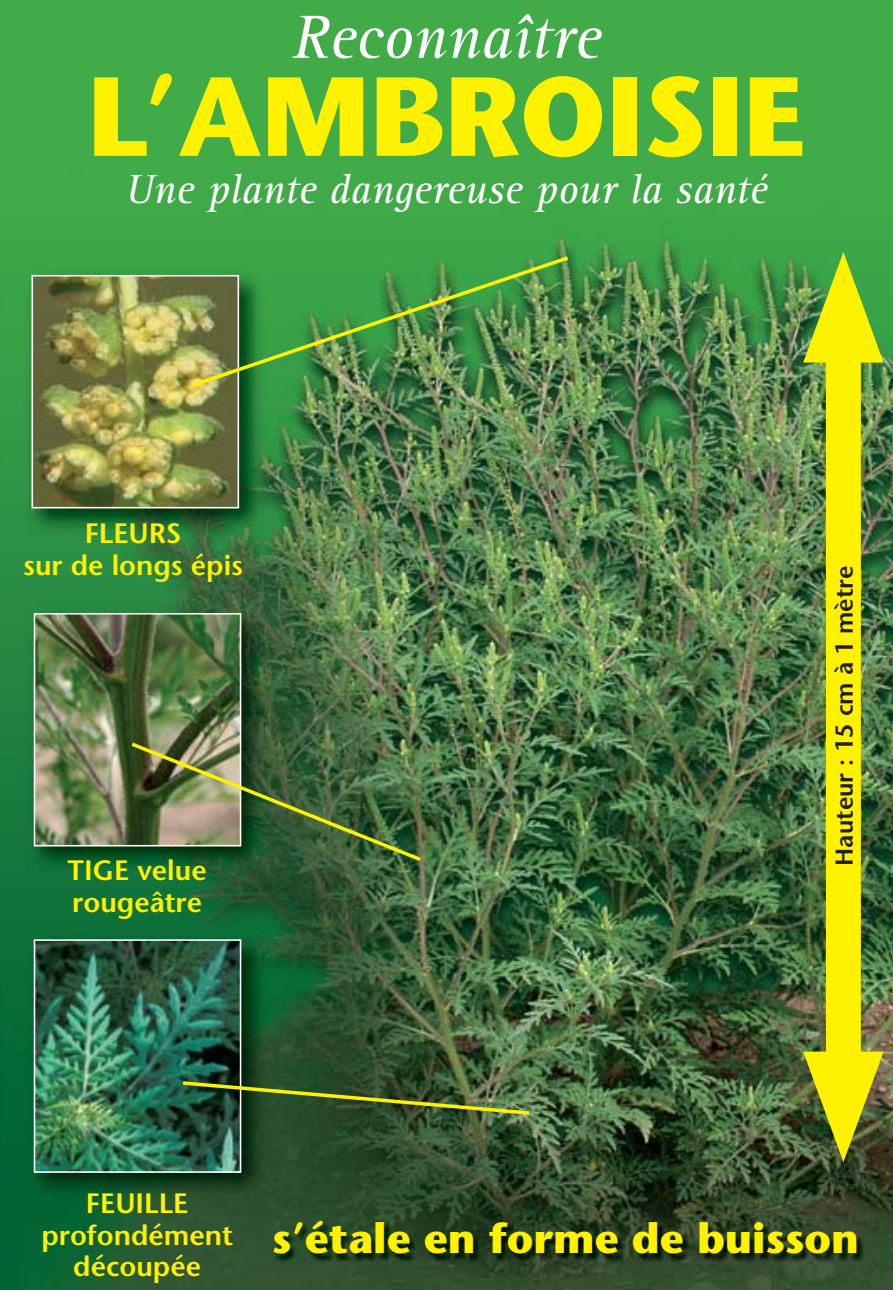
<style>
.page{position:relative;width:893px;height:1290px;background:#fff}
.page>*{position:absolute;margin:0;border:0;box-sizing:border-box;transform-origin:0 0}
.t1{font:700 112px "Stone Sans";color:#fff200}
.t2{font:italic 63px "Rotis Serif";color:#fff}
.t3{font:italic 42px "Rotis Serif";color:#fff}
.t4{font:700 42px "Stone Sans";color:#fff200}
.t5{font:600 28px/31.5px "Stone Sans";color:#fff200;text-align:center}
.t6{font:600 24.5px "Stone Sans";color:#231f20}
</style>
<div class="page">
<img style="left:0;top:0;width:893px;height:1290px">
<div style="left:826px;top:317px;width:35px;height:780px;background:#fff200"></div>
<svg style="left:803px;top:252px;width:81px;height:110px"></svg>
<svg style="left:803px;top:1051px;width:81px;height:111px"></svg>
<img style="left:274px;top:1222px;width:591px;height:41px">
<img style="left:23px;top:267px;width:246px;height:269px">
<img style="left:35px;top:278px;width:201px;height:227px">
<div style="left:32px;top:275px;width:207px;height:233px;border:2px solid #fff"></div>
<img style="left:26px;top:605px;width:245px;height:269px">
<img style="left:37px;top:616px;width:201px;height:227px">
<div style="left:34px;top:613px;width:207px;height:233px;border:2px solid #fff"></div>
<img style="left:26px;top:931px;width:245px;height:269px">
<img style="left:37px;top:942px;width:201px;height:228px">
<div style="left:34px;top:939px;width:207px;height:234px;border:2px solid #fff"></div>
<img style="left:128px;top:740px;width:405px;height:377px">
<img style="left:188px;top:254px;width:384px;height:136px">
<h2 class="t2" style="left:292px;top:14px;width:311px">Reconnaître</h2>
<h1 class="t1" style="left:88px;top:73px;width:719px">L’AMBROISIE</h1>
<h3 class="t3" style="left:126px;top:174px;width:643px">Une plante dangereuse pour la santé</h3>
<p class="t5" style="left:23px;top:521px;width:222px">FLEURS<br>sur de longs épis</p>
<p class="t5" style="left:68px;top:857px;width:141px;text-align:left">TIGE velue rougeâtre</p>
<p class="t6" style="left:835px;top:866px;width:302px;rotate:-90deg">Hauteur : 15 cm à 1 mètre</p>
<p class="t5" style="left:41px;top:1190px;width:193px">FEUILLE profondément découpée</p>
<h3 class="t4" style="left:272px;top:1222px;width:589px">s’étale en forme de buisson</h3>
</div>
